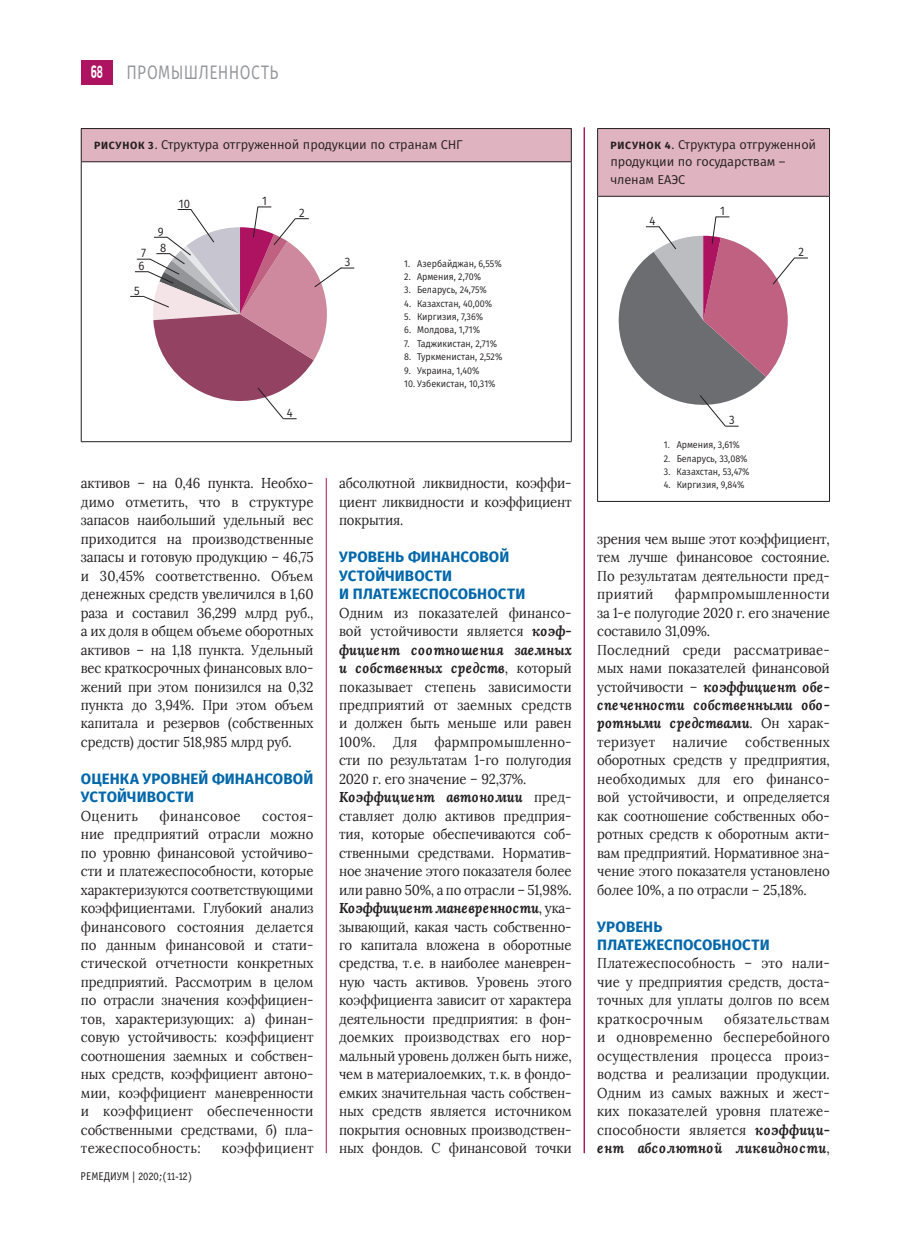
<style>
.page{position:relative;width:915px;height:1234px;background:#fff}
.page>*{position:absolute;margin:0;border:0;box-sizing:border-box;transform-origin:0 0}
.t1{font:19.5px "Fira Sans";letter-spacing:.025em;color:#939598;scale:.8 1}
.t2{font:700 15px/18.5px "Fira Sans";letter-spacing:.005em;color:#0067aa}
.t3{font:14.25px/18.5px "Lora";letter-spacing:-.01em;color:#231f20;text-align:justify;scale:.92 1}
.t4{font:14.25px "Lora";letter-spacing:.025em;color:#231f20;scale:.92 1}
.t5{font:12.75px/17.2px "Fira Sans";letter-spacing:-.01em;color:#231f20}
.t6{font:12.3px "Fira Sans";color:#231f20;scale:.92 1}
.t7{font:11.25px "Officina Sans Book ITC";letter-spacing:.005em;color:#231f20;scale:.95 1}
.t8{font:9.75px "Fira Sans";color:#231f20;scale:.92 1}
.s1{font-family:"PF Din Display Pro";font-weight:700;font-size:18px;color:#fff}
.s2{font-weight:700;font-size:10.5px}
.s3{font-weight:700;font-style:italic}
</style>
<div class="page">
<div style="left:81px;top:60px;width:32px;height:24px;background:#ae1361"></div>
<hr style="left:584px;top:127px;width:1px;height:1025px;background:#ae1361">
<hr style="left:583px;top:127px;width:1px;height:1025px;background:#ae1361">
<hr style="left:326px;top:478px;width:1px;height:674px;background:#ae1361">
<div style="left:81px;top:128px;width:490px;height:34px;background:#e0b3c0"></div>
<hr style="left:81px;top:161px;width:490px;height:1px;background:#231f20">
<hr style="left:81px;top:162px;width:1px;height:279px;background:#231f20">
<hr style="left:570px;top:162px;width:1px;height:279px;background:#231f20">
<hr style="left:81px;top:441px;width:490px;height:1px;background:#231f20">
<hr style="left:81px;top:128px;width:490px;height:1px;background:#231f20">
<hr style="left:81px;top:129px;width:1px;height:32px;background:#231f20">
<hr style="left:570px;top:129px;width:1px;height:32px;background:#231f20">
<svg style="left:130px;top:206px;width:224px;height:213px"></svg>
<div style="left:597px;top:128px;width:232px;height:68px;background:#e0b3c0"></div>
<hr style="left:597px;top:196px;width:232px;height:1px;background:#231f20">
<hr style="left:597px;top:197px;width:1px;height:304px;background:#231f20">
<hr style="left:828px;top:197px;width:1px;height:304px;background:#231f20">
<hr style="left:597px;top:501px;width:232px;height:1px;background:#231f20">
<hr style="left:597px;top:128px;width:232px;height:1px;background:#231f20">
<hr style="left:597px;top:129px;width:1px;height:67px;background:#231f20">
<hr style="left:828px;top:129px;width:1px;height:67px;background:#231f20">
<svg style="left:618px;top:216px;width:189px;height:211px"></svg>
<h1 class="t1" style="left:91px;top:63px;width:236px"><span class="s1">68</span> ПРОМЫШЛЕННОСТЬ</h1>
<p class="t5" style="left:94px;top:137px;width:370px"><span class="s2">РИСУНОК 3</span>. Структура отгруженной продукции по странам СНГ</p>
<p class="t6" style="left:141px;top:247px;width:7px">7</p>
<p class="t6" style="left:138px;top:260px;width:8px">6</p>
<p class="t6" style="left:134px;top:284px;width:8px">5</p>
<p class="t6" style="left:158px;top:225px;width:8px">9</p>
<p class="t6" style="left:160px;top:241px;width:8px">8</p>
<p class="t6" style="left:179px;top:197px;width:14px">10</p>
<p class="t6" style="left:262px;top:195px;width:7px">1</p>
<p class="t6" style="left:299px;top:207px;width:8px">2</p>
<p class="t6" style="left:287px;top:406px;width:8px">4</p>
<p class="t3" style="left:81px;top:474px;width:254px">активов – на 0,46 пункта. Необхо&shy;димо отметить, что в структуре запасов наибольший удельный вес приходится на производственные запасы и готовую продукцию – 46,75 и 30,45% соответственно. Объем денежных средств увеличился в 1,60 раза и составил 36,299 млрд руб., а их доля в общем объеме оборотных активов – на 1,18 пункта. Удельный вес краткосрочных финансовых вло&shy;жений при этом понизился на 0,32 пункта до 3,94%. При этом объем капитала и резервов (собственных средств) достиг 518,985 млрд руб.</p>
<p class="t2" style="left:81px;top:769px;width:234px">ОЦЕНКА УРОВНЕЙ ФИНАНСОВОЙ<br>УСТОЙЧИВОСТИ</p>
<p class="t4" style="left:81px;top:807px;width:64px">Оценить</p>
<p class="t4" style="left:159px;top:807px;width:89px">финансовое</p>
<p class="t3" style="left:81px;top:806px;width:254px;text-indent:181px">состоя&shy;ние предприятий отрасли можно по уровню финансовой устойчиво&shy;сти и платежеспособности, которые характеризуются соответствующими коэффициентами. Глубокий анализ финансового состояния делается по данным финансовой и стати&shy;стической отчетности конкретных предприятий. Рассмотрим в целом по отрасли значения коэффициен&shy;тов, характеризующих: а) финан&shy;совую устойчивость: коэффициент соотношения заемных и собствен&shy;ных средств, коэффициент автоно&shy;мии, коэффициент маневренности и коэффициент обеспеченности собственными средствами, б) пла&shy;тежеспособность:</p>
<p class="t4" style="left:221px;top:1139px;width:101px">коэффициент</p>
<p class="t7" style="left:81px;top:1171px;width:119px">РЕМЕДИУМ | 2020;(11-12)</p>
<p class="t6" style="left:344px;top:256px;width:8px">3</p>
<p class="t8" style="left:404px;top:258px;width:107px">1. Азербайджан, 6,55%</p>
<p class="t8" style="left:404px;top:272px;width:85px">2. Армения, 2,70%</p>
<p class="t8" style="left:404px;top:285px;width:91px">3. Беларусь, 24,75%</p>
<p class="t8" style="left:404px;top:298px;width:97px">4. Казахстан, 40,00%</p>
<p class="t8" style="left:404px;top:312px;width:87px">5. Киргизия, 7,36%</p>
<p class="t8" style="left:404px;top:325px;width:84px">6. Молдова, 1,71%</p>
<p class="t8" style="left:404px;top:339px;width:102px">7. Таджикистан, 2,71%</p>
<p class="t8" style="left:404px;top:352px;width:108px">8. Туркменистан, 2,52%</p>
<p class="t8" style="left:404px;top:365px;width:83px">9. Украина, 1,40%</p>
<p class="t8" style="left:404px;top:379px;width:101px">10. Узбекистан, 10,31%</p>
<p class="t3" style="left:339px;top:474px;width:254px">абсолютной ликвидности, коэффи&shy;циент ликвидности и коэффициент покрытия.</p>
<p class="t2" style="left:339px;top:547px;width:188px">УРОВЕНЬ ФИНАНСОВОЙ<br>УСТОЙЧИВОСТИ<br>И ПЛАТЕЖЕСПОСОБНОСТИ</p>
<p class="t3" style="left:339px;top:603px;width:254px;text-align:left">Одним из показателей финансо&shy;вой устойчивости является <span class="s3">коэф&shy;фициент соотношения заемных и собственных средств</span>, который показывает степень зависимости предприятий от заемных средств и должен быть меньше или равен 100%. Для фармпромышленно&shy;сти по результатам 1-го полугодия 2020 г. его значение – 92,37%.<br><span class="s3">Коэффициент автономии</span> пред&shy;ставляет долю активов предприя&shy;тия, которые обеспечиваются соб&shy;ственными средствами. Норматив&shy;ное значение этого показателя более или равно 50%, а по отрасли – 51,98%.<br><span class="s3">Коэффициент маневренности</span>, ука&shy;зывающий, какая часть собственно&shy;го капитала вложена в оборотные средства, т. е. в наиболее маневрен&shy;ную часть активов. Уровень этого коэффициента зависит от характера деятельности предприятия: в фон&shy;доемких производствах его нор&shy;мальный уровень должен быть ниже, чем в материалоемких, т. к. в фондо&shy;емких значительная часть собствен&shy;ных средств является источником покрытия основных производствен&shy;ных фондов. С финансовой точки</p>
<p class="t5" style="left:610px;top:137px;width:207px"><span class="s2">РИСУНОК 4</span>. Структура отгруженной продукции по государствам – членам ЕАЭС</p>
<p class="t6" style="left:649px;top:215px;width:8px">4</p>
<p class="t6" style="left:720px;top:205px;width:7px">1</p>
<p class="t6" style="left:798px;top:246px;width:8px">2</p>
<p class="t6" style="left:728px;top:414px;width:8px">3</p>
<p class="t8" style="left:663px;top:440px;width:84px">1. Армения, 3,61%</p>
<p class="t8" style="left:663px;top:453px;width:92px">2. Беларусь, 33,08%</p>
<p class="t8" style="left:663px;top:467px;width:94px">3. Казахстан, 53,47%</p>
<p class="t8" style="left:663px;top:480px;width:89px">4. Киргизия, 9,84%</p>
<p class="t3" style="left:597px;top:529px;width:254px">зрения чем выше этот коэффициент, тем лучше финансовое состояние.<br>По результатам деятельности пред&shy;приятий</p>
<p class="t3" style="left:597px;top:585px;width:254px;text-align:left;text-indent:78px">фармпромышленности за 1-е полугодие 2020 г. его значение составило 31,09%.<br>Последний среди рассматривае&shy;мых нами показателей финансовой устойчивости – <span class="s3">коэффициент обе&shy;спеченности собственными обо&shy;ротными средствами</span>. Он харак&shy;теризует наличие собственных оборотных средств у предприятия, необходимых для его финансо&shy;вой устойчивости, и определяется как соотношение собственных обо&shy;ротных средств к оборотным акти&shy;вам предприятий. Нормативное зна&shy;чение этого показателя установлено более 10%, а по отрасли – 25,18%.</p>
<p class="t2" style="left:597px;top:916px;width:174px">УРОВЕНЬ<br>ПЛАТЕЖЕСПОСОБНОСТИ</p>
<p class="t3" style="left:597px;top:954px;width:254px">Платежеспособность – это нали&shy;чие у предприятия средств, доста&shy;точных для уплаты долгов по всем краткосрочным</p>
<p class="t3" style="left:597px;top:1009px;width:254px;text-indent:127px">обязательствам и одновременно бесперебойного осуществления процесса произ&shy;водства и реализации продукции.<br>Одним из самых важных и жест&shy;ких показателей уровня платеже&shy;способности является <span class="s3">коэффици&shy;ент абсолютной ликвидности</span>,</p>
</div>
